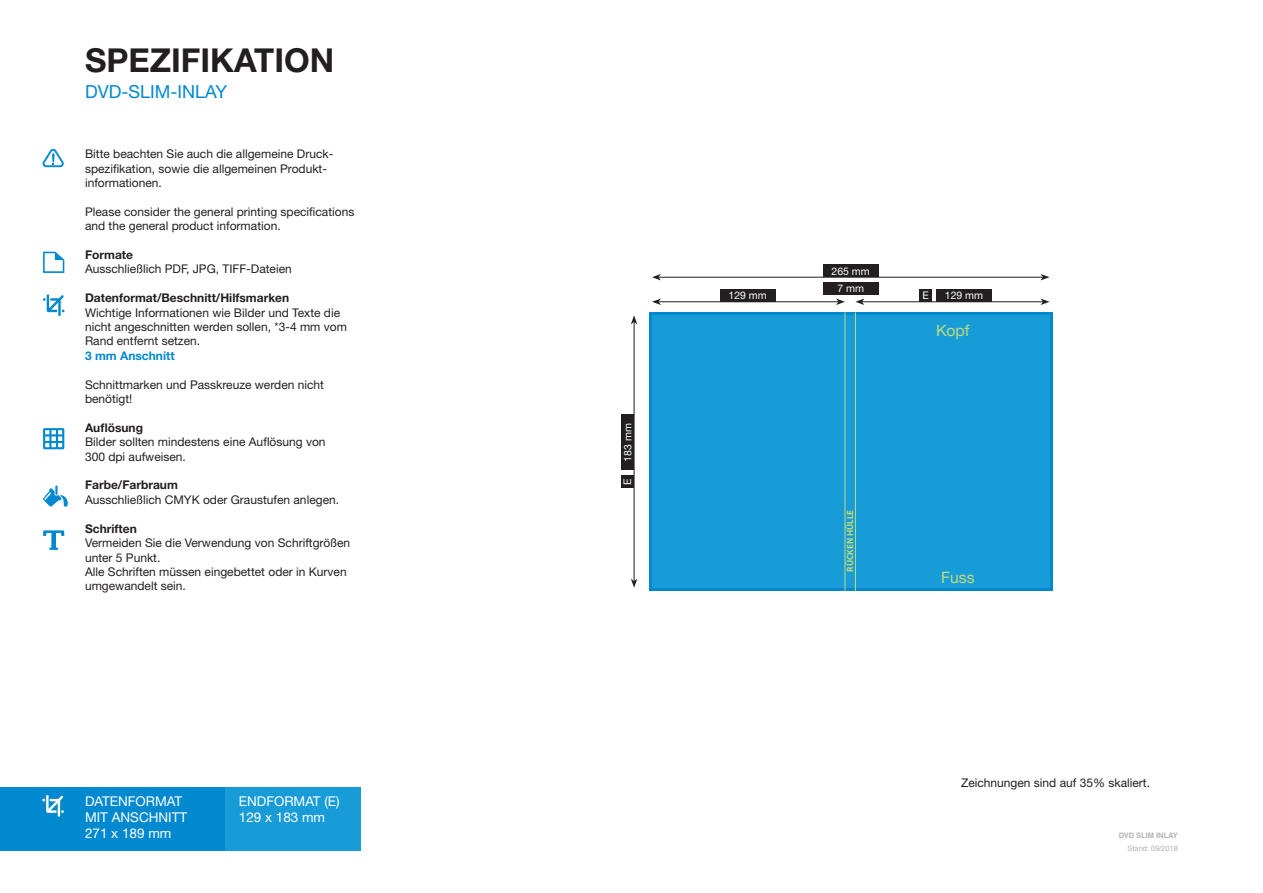
<style>
.page{position:relative;width:1263px;height:893px;background:#fff}
.page>*{position:absolute;margin:0;border:0;box-sizing:border-box;transform-origin:0 0}
.t1{font:700 33px "Helvetica Neue";color:#231f20}
.t2{font:18px "Helvetica Neue";color:#0089cf}
.t3{font:15.75px "Helvetica Neue";color:#c0db7a}
.t4{font:13.5px/16.2px "Helvetica Neue";color:#fff}
.t5{font:12px/14.4px "Helvetica Neue";color:#231f20}
.t6{font:700 12px "Helvetica Neue";color:#231f20}
.t7{font:700 12px "Helvetica Neue";color:#0089cf}
.t8{font:10.5px/17.1px "Helvetica Neue";color:#fff;text-align:center}
.t9{font:700 9px "Myriad Pro";color:#c0db7a}
.t10{font:7.5px "Helvetica";color:#b2b3b7}
.t11{font:700 7.5px "Helvetica";color:#b2b3b7}
</style>
<div class="page">
<div style="left:0;top:787px;width:225px;height:63px;background:#0089cf"></div>
<div style="left:225px;top:787px;width:136px;height:63px;background:#189cd8"></div>
<hr style="left:634px;top:322px;width:1px;height:259px;background:#231f20">
<svg style="left:631px;top:315px;width:6px;height:9px"></svg>
<svg style="left:631px;top:579px;width:6px;height:9px"></svg>
<hr style="left:658px;top:277px;width:385px;height:1px;background:#231f20">
<svg style="left:1040px;top:274px;width:9px;height:6px"></svg>
<svg style="left:652px;top:274px;width:9px;height:6px"></svg>
<hr style="left:862px;top:301px;width:181px;height:1px;background:#231f20">
<svg style="left:1040px;top:298px;width:9px;height:7px"></svg>
<svg style="left:855px;top:298px;width:9px;height:7px"></svg>
<hr style="left:658px;top:301px;width:180px;height:1px;background:#231f20">
<svg style="left:836px;top:298px;width:9px;height:7px"></svg>
<svg style="left:652px;top:298px;width:9px;height:7px"></svg>
<div style="left:823px;top:265px;width:55px;height:12px;background:#231f20"></div>
<div style="left:823px;top:282px;width:55px;height:12px;background:#231f20"></div>
<div style="left:720px;top:289px;width:55px;height:13px;background:#231f20"></div>
<div style="left:621px;top:415px;width:13px;height:55px;background:#231f20"></div>
<div style="left:936px;top:289px;width:56px;height:13px;background:#231f20"></div>
<div style="left:919px;top:289px;width:13px;height:13px;background:#231f20"></div>
<svg style="left:43px;top:149px;width:21px;height:18px"></svg>
<svg style="left:43px;top:252px;width:21px;height:21px"></svg>
<svg style="left:43px;top:295px;width:21px;height:21px"></svg>
<svg style="left:43px;top:428px;width:21px;height:21px"></svg>
<svg style="left:43px;top:530px;width:21px;height:20px"></svg>
<svg style="left:43px;top:485px;width:25px;height:22px"></svg>
<svg style="left:43px;top:795px;width:21px;height:21px"></svg>
<div style="left:621px;top:475px;width:13px;height:13px;background:#231f20"></div>
<div style="left:649px;top:312px;width:403px;height:279px;background:#0089cf"></div>
<div style="left:652px;top:315px;width:397px;height:273px;background:#189cd8"></div>
<hr style="left:845px;top:312px;width:1px;height:279px;background:#c0db7a">
<hr style="left:855px;top:312px;width:1px;height:279px;background:#c0db7a">
<h1 class="t1" style="left:85px;top:40px;width:251px">SPEZIFIKATION</h1>
<h2 class="t2" style="left:85px;top:81px;width:144px">DVD-SLIM-INLAY</h2>
<p class="t5" style="left:85px;top:147px;width:250px">Bitte beachten Sie auch die allgemeine Druck&shy;spezifikation, sowie die allgemeinen Produkt&shy;informationen.</p>
<p class="t5" style="left:85px;top:204px;width:271px">Please consider the general printing specifications and the general product information.</p>
<p class="t6" style="left:85px;top:247px;width:49px">Formate</p>
<p class="t5" style="left:85px;top:262px;width:208px">Ausschließlich PDF, JPG, TIFF-Dateien</p>
<p class="t6" style="left:85px;top:291px;width:206px">Datenformat/Beschnitt/Hilfsmarken</p>
<p class="t5" style="left:85px;top:305px;width:263px">Wichtige Informationen wie Bilder und Texte die nicht angeschnitten werden sollen, *3-4 mm vom<br>Rand entfernt setzen.</p>
<p class="t7" style="left:85px;top:348px;width:91px">3 mm Anschnitt</p>
<p class="t5" style="left:85px;top:377px;width:240px">Schnittmarken und Passkreuze werden nicht benötigt!</p>
<p class="t6" style="left:85px;top:420px;width:60px">Auflösung</p>
<p class="t5" style="left:85px;top:435px;width:242px">Bilder sollten mindestens eine Auflösung von<br>300 dpi aufweisen.</p>
<p class="t6" style="left:85px;top:478px;width:94px">Farbe/Farbraum</p>
<p class="t5" style="left:85px;top:492px;width:256px">Ausschließlich CMYK oder Graustufen anlegen.</p>
<p class="t6" style="left:85px;top:521px;width:53px">Schriften</p>
<p class="t5" style="left:85px;top:535px;width:267px">Vermeiden Sie die Verwendung von Schriftgrößen unter 5 Punkt.<br>Alle Schriften müssen eingebettet oder in Kurven umgewandelt sein.</p>
<p class="t4" style="left:85px;top:793px;width:104px">DATENFORMAT<br>MIT ANSCHNITT<br>271 x 189 mm</p>
<p class="t4" style="left:239px;top:793px;width:102px">ENDFORMAT (E)<br>129 x 183 mm</p>
<p class="t8" style="left:619px;top:462px;width:40px;rotate:-90deg">183 mm</p>
<p class="t8" style="left:619px;top:485px;width:8px;rotate:-90deg">E</p>
<p class="t8" style="left:728px;top:287px;width:40px">129 mm</p>
<p class="t8" style="left:831px;top:263px;width:40px">265 mm<br>7 mm</p>
<p class="t8" style="left:922px;top:287px;width:8px">E</p>
<p class="t8" style="left:945px;top:287px;width:40px">129 mm</p>
<h3 class="t3" style="left:936px;top:321px;width:35px">Kopf</h3>
<p class="t9" style="left:844px;top:571px;width:63px;rotate:-90deg">RÜCKEN HÜLLE</p>
<h3 class="t3" style="left:941px;top:568px;width:35px">Fuss</h3>
<p class="t5" style="left:961px;top:775px;width:190px">Zeichnungen sind auf 35% skaliert.</p>
<p class="t11" style="left:1119px;top:831px;width:61px">DVD SLIM INLAY</p>
<p class="t10" style="left:1127px;top:844px;width:52px">Stand: 09/2018</p>
</div>
